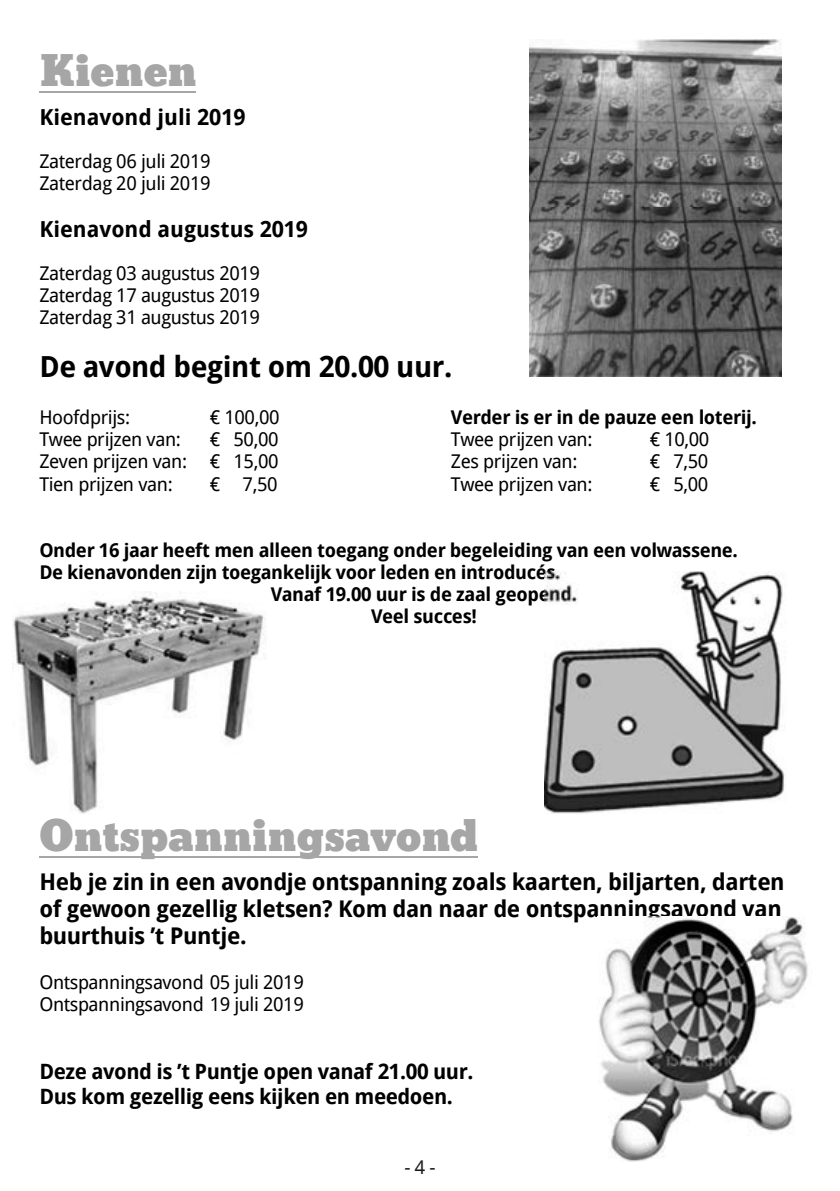
<style>
.page{position:relative;width:840px;height:1191px;background:#fff}
.page>*{position:absolute;margin:0;border:0;box-sizing:border-box;transform-origin:0 0}
.t1{font:40px "Bevan";color:#a6a6a6}
.t2{font:700 29px "Droid Sans";letter-spacing:-.015em;color:#000}
.t3{font:700 23px/26.8px "Droid Sans";letter-spacing:-.02em;color:#000}
.t4{font:700 22px "Droid Sans";color:#000}
.t5{font:700 21.2px/24.4px "Droid Sans";letter-spacing:-.025em;color:#000}
.t6{font:19px/22px "Droid Sans";letter-spacing:-.02em;color:#000}
.t7{font:700 19px "Droid Sans";letter-spacing:-.02em;color:#000}
.t8{font:19px "Droid Sans";color:#1d1d1b}
</style>
<div class="page">
<hr style="left:39px;top:91px;width:157px;height:2px;background:#a6a6a6">
<hr style="left:39px;top:855px;width:439px;height:2px;background:#a6a6a6">
<img style="left:598px;top:917px;width:210px;height:245px">
<img style="left:544px;top:572px;width:241px;height:242px">
<img style="left:12px;top:591px;width:253px;height:223px">
<img style="left:529px;top:40px;width:252px;height:336px">
<h1 class="t1" style="left:39px;top:39px;width:158px">Kienen</h1>
<p class="t4" style="left:39px;top:101px;width:208px">Kienavond juli 2019</p>
<p class="t6" style="left:39px;top:149px;width:173px">Zaterdag 06 juli 2019<br>Zaterdag 20 juli 2019</p>
<p class="t4" style="left:39px;top:213px;width:270px">Kienavond augustus 2019</p>
<p class="t6" style="left:39px;top:261px;width:222px;text-align:justify">Zaterdag 03 augustus 2019<br>Zaterdag 17 augustus 2019<br>Zaterdag 31 augustus 2019</p>
<h2 class="t2" style="left:39px;top:346px;width:414px">De avond begint om 20.00 uur.</h2>
<p class="t6" style="left:39px;top:406px;width:92px">Hoofdprijs:</p>
<p class="t6" style="left:210px;top:406px;width:71px">€ 100,00</p>
<p class="t7" style="left:450px;top:404px;width:307px">Verder is er in de pauze een loterij.</p>
<p class="t6" style="left:39px;top:428px;width:143px">Twee prijzen van:</p>
<p class="t6" style="left:210px;top:428px;width:70px">€ 50,00</p>
<p class="t6" style="left:450px;top:428px;width:143px">Twee prijzen van:</p>
<p class="t6" style="left:649px;top:428px;width:61px">€ 10,00</p>
<p class="t6" style="left:39px;top:450px;width:240px">Zeven prijzen van: € 15,00</p>
<p class="t6" style="left:450px;top:450px;width:128px">Zes prijzen van:</p>
<p class="t6" style="left:649px;top:450px;width:60px">€ 7,50</p>
<p class="t6" style="left:39px;top:472px;width:135px">Tien prijzen van:</p>
<p class="t6" style="left:209px;top:472px;width:69px">€ 7,50</p>
<p class="t6" style="left:450px;top:472px;width:143px">Twee prijzen van:</p>
<p class="t6" style="left:649px;top:472px;width:60px">€ 5,00</p>
<p class="t7" style="left:39px;top:536px;width:699px">Onder 16 jaar heeft men alleen toegang onder begeleiding van een volwassene.</p>
<p class="t7" style="left:39px;top:558px;width:522px">De kienavonden zijn toegankelijk voor leden en introducés.</p>
<p class="t7" style="left:270px;top:581px;width:308px">Vanaf 19.00 uur is de zaal geopend.</p>
<p class="t7" style="left:371px;top:603px;width:107px">Veel succes!</p>
<h1 class="t1" style="left:39px;top:804px;width:440px">Ontspanningsavond</h1>
<p class="t3" style="left:39px;top:868px;width:746px">Heb je zin in een avondje ontspanning zoals kaarten, biljarten, darten of gewoon gezellig kletsen? Kom dan naar de ontspanningsavond van buurthuis ’t Puntje.</p>
<p class="t6" style="left:39px;top:970px;width:266px">Ontspanningsavond 05 juli 2019<br>Ontspanningsavond 19 juli 2019</p>
<p class="t5" style="left:39px;top:1058px;width:435px">Deze avond is ’t Puntje open vanaf 21.00 uur.<br>Dus kom gezellig eens kijken en meedoen.</p>
<p class="t8" style="left:404px;top:1154px;width:33px">- 4 -</p>
</div>
